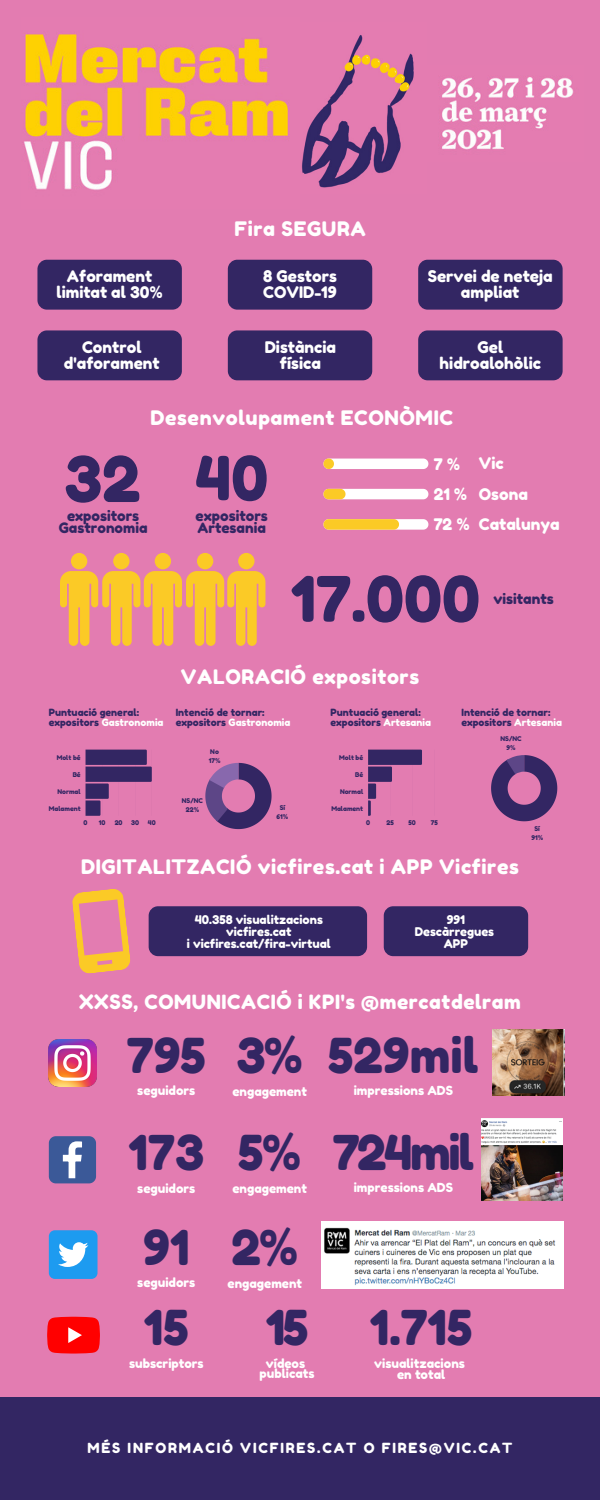
<style>
.page{position:relative;width:600px;height:1500px;background:#e37cb1}
.page>*{position:absolute;margin:0;border:0;box-sizing:border-box;transform-origin:0 0}
.t1{font:62.5px "Fredoka One";color:#332663}
.t2{font:60.7px "Fredoka One";color:#332663}
.t3{font:48px "Fredoka One";color:#332663}
.t4{font:20px "Fredoka One";letter-spacing:.03em;color:#fff}
.t5{font:19.6px "Fredoka One";letter-spacing:.03em;color:#fff}
.t6{font:16px/15.8px "Fredoka One";color:#fff;text-align:center}
.t7{font:14.3px/12.3px "Fredoka One";color:#332663;text-align:center}
.t8{font:14px "Fredoka One";letter-spacing:.13em;color:#fff}
.t9{font:12.5px "Fredoka One";color:#fff}
.t10{font:12px "Fredoka One";color:#fff}
.t11{font:10px/9.5px "Fredoka One";color:#332663}
.t12{font:6.5px "Fredoka One";color:#332663}
.s1{color:#fff}
</style>
<div class="page">
<div style="left:71px;top:553px;width:16px;height:16px;background:#fbca26;border-radius:50%"></div>
<img style="left:49px;top:1039px;width:47px;height:47px">
<svg style="left:49px;top:1136px;width:47px;height:47px;background:#5d74a9"></svg>
<div style="left:37px;top:260px;width:145px;height:50px;background:#332663;border-radius:9px"></div>
<div style="left:418px;top:260px;width:145px;height:50px;background:#332663;border-radius:9px"></div>
<div style="left:228px;top:260px;width:144px;height:50px;background:#332663;border-radius:9px"></div>
<div style="left:37px;top:330px;width:145px;height:50px;background:#332663;border-radius:9px"></div>
<div style="left:228px;top:330px;width:144px;height:50px;background:#332663;border-radius:9px"></div>
<div style="left:418px;top:330px;width:145px;height:50px;background:#332663;border-radius:9px"></div>
<div style="left:0;top:1397px;width:600px;height:103px;background:#332663"></div>
<img style="left:302px;top:35px;width:112px;height:153px">
<img style="left:24px;top:34px;width:265px;height:156px">
<img style="left:441px;top:77px;width:133px;height:73px">
<svg style="left:323px;top:459px;width:105px;height:10px"></svg>
<svg style="left:323px;top:489px;width:105px;height:10px"></svg>
<svg style="left:323px;top:519px;width:105px;height:11px"></svg>
<div style="left:113px;top:553px;width:17px;height:16px;background:#fbca26;border-radius:50%"></div>
<div style="left:155px;top:553px;width:16px;height:16px;background:#fbca26;border-radius:50%"></div>
<div style="left:197px;top:553px;width:16px;height:16px;background:#fbca26;border-radius:50%"></div>
<div style="left:238px;top:553px;width:17px;height:16px;background:#fbca26;border-radius:50%"></div>
<svg style="left:60px;top:571px;width:205px;height:75px"></svg>
<img style="left:322px;top:1221px;width:242px;height:67px">
<div style="left:49px;top:1230px;width:49px;height:49px;background:#1d9bf0;border-radius:6px"></div>
<svg style="left:58px;top:1242px;width:30px;height:25px"></svg>
<svg style="left:47px;top:1317px;width:53px;height:37px;background:#fc161a"></svg>
<img style="left:492px;top:1030px;width:72px;height:66px">
<img style="left:481px;top:1119px;width:81px;height:82px">
<hr style="left:85px;top:750px;width:1px;height:66px;background:#332663">
<hr style="left:152px;top:750px;width:1px;height:66px;background:#332663">
<svg style="left:86px;top:750px;width:66px;height:66px"></svg>
<hr style="left:434px;top:750px;width:1px;height:66px;background:#332663">
<svg style="left:368px;top:750px;width:54px;height:66px"></svg>
<svg style="left:205px;top:763px;width:67px;height:66px"></svg>
<svg style="left:491px;top:755px;width:66px;height:66px"></svg>
<svg style="left:72px;top:889px;width:59px;height:85px"></svg>
<div style="left:149px;top:906px;width:218px;height:50px;background:#332663;border-radius:9px"></div>
<div style="left:384px;top:906px;width:144px;height:50px;background:#332663;border-radius:9px"></div>
<p class="t4" style="left:234px;top:217px;width:133px">Fira SEGURA</p>
<p class="t6" style="left:56px;top:269px;width:108px">Aforament limitat al 30%</p>
<p class="t6" style="left:428px;top:269px;width:126px">Servei de neteja ampliat</p>
<p class="t6" style="left:64px;top:339px;width:97px">Control d'aforament</p>
<p class="t6" style="left:263px;top:269px;width:75px;text-align:left">8 Gestors<br>COVID-19</p>
<p class="t6" style="left:440px;top:339px;width:103px">Gel hidroalohòlic</p>
<p class="t6" style="left:265px;top:339px;width:73px">Distància física</p>
<p class="t4" style="left:150px;top:406px;width:304px">Desenvolupament ECONÒMIC</p>
<p class="t1" style="left:64px;top:441px;width:78px">32</p>
<p class="t7" style="left:59px;top:509px;width:90px">expositors<br>Gastronomia</p>
<p class="t2" style="left:195px;top:441px;width:74px">40</p>
<p class="t7" style="left:196px;top:509px;width:74px">expositors</p>
<p class="t7" style="left:198px;top:521px;width:70px">Artesania</p>
<p class="t6" style="left:434px;top:456px;width:28px">7 %</p>
<p class="t6" style="left:434px;top:486px;width:35px">21 %</p>
<p class="t6" style="left:434px;top:516px;width:38px">72 %</p>
<p class="t6" style="left:479px;top:455px;width:26px">Vic</p>
<p class="t6" style="left:479px;top:486px;width:51px">Osona</p>
<p class="t6" style="left:479px;top:516px;width:82px">Catalunya</p>
<p class="t1" style="left:291px;top:561px;width:191px">17.000</p>
<p class="t7" style="left:493px;top:593px;width:62px">visitants</p>
<p class="t4" style="left:181px;top:664px;width:240px">VALORACIÓ expositors</p>
<p class="t11" style="left:49px;top:708px;width:116px">Puntuació general: expositors <span class="s1">Gastronomia</span></p>
<p class="t11" style="left:331px;top:708px;width:102px">Puntuació general: expositors <span class="s1">Artesania</span></p>
<p class="t11" style="left:176px;top:708px;width:116px">Intenció de tornar: expositors <span class="s1">Gastronomia</span></p>
<p class="t11" style="left:461px;top:708px;width:102px">Intenció de tornar: expositors <span class="s1">Artesania</span></p>
<p class="t12" style="left:57px;top:753px;width:25px">Molt bé</p>
<p class="t12" style="left:73px;top:770px;width:9px">Bé</p>
<p class="t12" style="left:57px;top:787px;width:25px">Normal</p>
<p class="t12" style="left:49px;top:804px;width:33px">Malament</p>
<p class="t12" style="left:84px;top:819px;width:5px">0</p>
<p class="t12" style="left:99px;top:819px;width:8px">10</p>
<p class="t12" style="left:115px;top:819px;width:9px">20</p>
<p class="t12" style="left:131px;top:819px;width:9px">30</p>
<p class="t12" style="left:148px;top:819px;width:9px">40</p>
<p class="t12" style="left:210px;top:747px;width:10px">No</p>
<p class="t12" style="left:209px;top:756px;width:13px">17%</p>
<p class="t12" style="left:182px;top:796px;width:23px">NS/NC</p>
<p class="t12" style="left:186px;top:805px;width:15px">22%</p>
<p class="t12" style="left:339px;top:753px;width:25px">Molt bé</p>
<p class="t12" style="left:355px;top:770px;width:9px">Bé</p>
<p class="t12" style="left:340px;top:787px;width:25px">Normal</p>
<p class="t12" style="left:280px;top:803px;width:7px">Sí</p>
<p class="t12" style="left:331px;top:804px;width:33px">Malament</p>
<p class="t12" style="left:277px;top:812px;width:13px">61%</p>
<p class="t12" style="left:366px;top:819px;width:5px">0</p>
<p class="t12" style="left:386px;top:819px;width:9px">25</p>
<p class="t12" style="left:409px;top:819px;width:9px">50</p>
<p class="t12" style="left:431px;top:819px;width:9px">75</p>
<p class="t12" style="left:501px;top:735px;width:23px">NS/NC</p>
<p class="t12" style="left:507px;top:744px;width:11px">9%</p>
<p class="t4" style="left:81px;top:854px;width:439px">DIGITALITZACIÓ vicfires.cat i APP Vicfires</p>
<p class="t12" style="left:535px;top:825px;width:7px">Sí</p>
<p class="t12" style="left:531px;top:834px;width:13px">91%</p>
<p class="t10" style="left:195px;top:912px;width:130px">40.358 visualitzacions</p>
<p class="t10" style="left:226px;top:924px;width:67px">vicfires.cat</p>
<p class="t10" style="left:187px;top:936px;width:145px">i vicfires.cat/fira-virtual</p>
<p class="t10" style="left:447px;top:912px;width:20px">991</p>
<p class="t10" style="left:415px;top:924px;width:81px">Descàrregues</p>
<p class="t10" style="left:444px;top:936px;width:26px">APP</p>
<p class="t5" style="left:79px;top:990px;width:443px">XXSS, COMUNICACIÓ i KPI's @mercatdelram</p>
<p class="t3" style="left:127px;top:1026px;width:81px">795</p>
<p class="t9" style="left:137px;top:1083px;width:60px">seguidors</p>
<p class="t3" style="left:129px;top:1123px;width:77px">173</p>
<p class="t9" style="left:137px;top:1180px;width:60px">seguidors</p>
<p class="t3" style="left:143px;top:1218px;width:48px">91</p>
<p class="t9" style="left:137px;top:1275px;width:60px">seguidors</p>
<p class="t3" style="left:144px;top:1298px;width:46px">15</p>
<p class="t9" style="left:129px;top:1356px;width:76px">subscriptors</p>
<p class="t3" style="left:236px;top:1027px;width:69px">3%</p>
<p class="t9" style="left:232px;top:1084px;width:76px">engagement</p>
<p class="t3" style="left:238px;top:1124px;width:65px">5%</p>
<p class="t9" style="left:232px;top:1181px;width:76px">engagement</p>
<p class="t3" style="left:232px;top:1218px;width:69px">2%</p>
<p class="t9" style="left:228px;top:1276px;width:76px">engagement</p>
<p class="t3" style="left:266px;top:1298px;width:44px">15</p>
<p class="t9" style="left:266px;top:1356px;width:41px">vídeos</p>
<p class="t9" style="left:260px;top:1366px;width:56px">publicats</p>
<p class="t3" style="left:328px;top:1027px;width:152px">529mil</p>
<p class="t9" style="left:354px;top:1083px;width:101px">impressions ADS</p>
<p class="t3" style="left:333px;top:1124px;width:143px">724mil</p>
<p class="t9" style="left:354px;top:1180px;width:101px">impressions ADS</p>
<p class="t3" style="left:370px;top:1298px;width:104px">1.715</p>
<p class="t9" style="left:374px;top:1356px;width:92px">visualitzacions</p>
<p class="t9" style="left:397px;top:1367px;width:50px">en total</p>
<p class="t8" style="left:88px;top:1439px;width:426px">MÉS INFORMACIÓ VICFIRES.CAT O FIRES@VIC.CAT</p>
</div>
